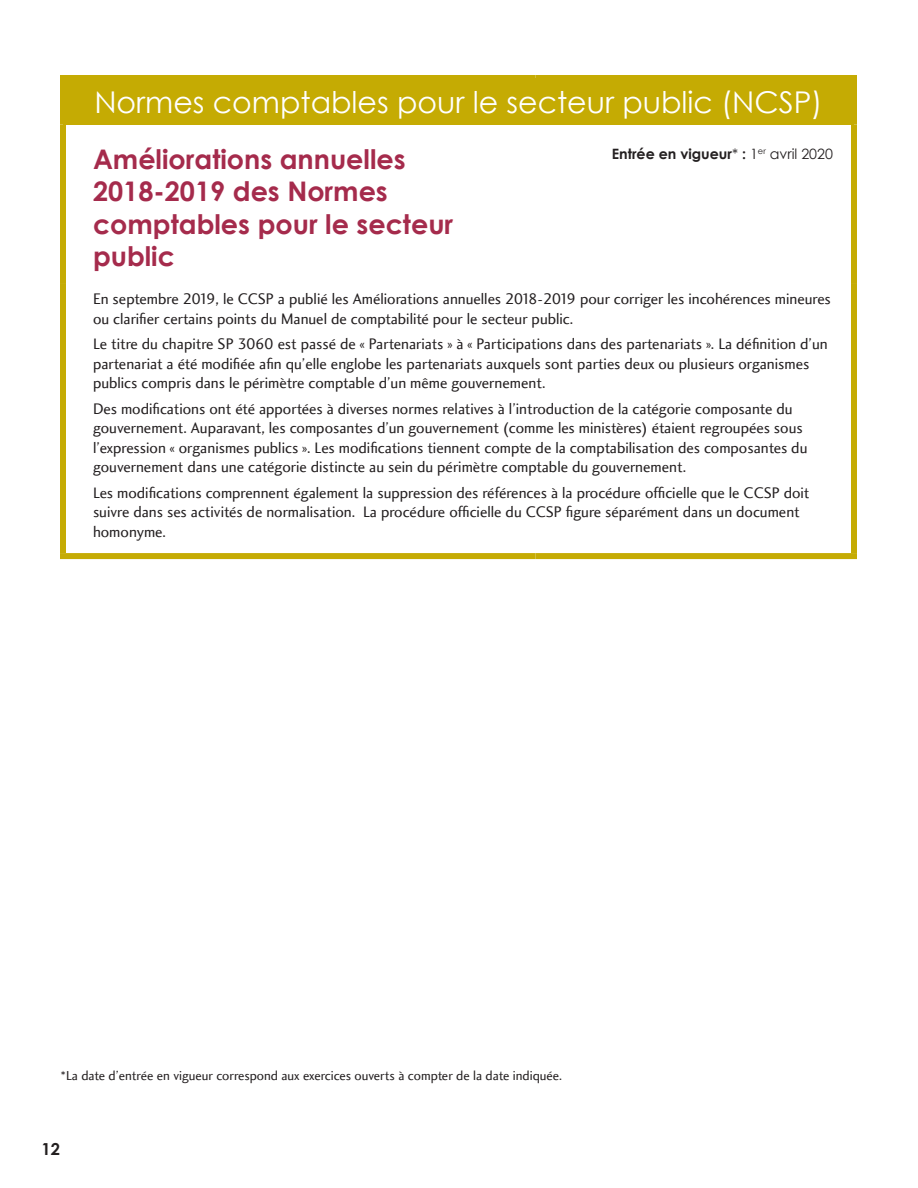
<style>
.page{position:relative;width:918px;height:1188px;background:#fff}
.page>*{position:absolute;margin:0;border:0;box-sizing:border-box;transform-origin:0 0}
.t1{font:30px "Century Gothic";color:#fff}
.t2{font:700 27px/32.4px "Century Gothic";color:#a52b4c}
.t3{font:700 16.5px "Century Gothic";color:#231f20}
.t4{font:15.75px/19.5px "Charlotte Sans Book Plain";color:#231f20}
.t5{font:700 14.25px "Century Gothic";color:#231f20}
.t6{font:13.5px "Charlotte Sans Book Plain";color:#231f20}
.s1{font-weight:400}
</style>
<div class="page">
<div style="left:63px;top:78px;width:791px;height:46px;background:#c5ab03"></div>
<div style="left:60px;top:75px;width:476px;height:6px;background:#c5ab03"></div>
<div style="left:60px;top:81px;width:6px;height:43px;background:#c5ab03"></div>
<div style="left:536px;top:75px;width:321px;height:6px;background:#c5ab03"></div>
<div style="left:851px;top:81px;width:6px;height:43px;background:#c5ab03"></div>
<div style="left:60px;top:124px;width:6px;height:160px;background:#c5ab03"></div>
<div style="left:851px;top:124px;width:6px;height:160px;background:#c5ab03"></div>
<div style="left:60px;top:284px;width:6px;height:269px;background:#c5ab03"></div>
<div style="left:851px;top:284px;width:6px;height:269px;background:#c5ab03"></div>
<div style="left:60px;top:553px;width:476px;height:6px;background:#c5ab03"></div>
<div style="left:536px;top:553px;width:321px;height:6px;background:#c5ab03"></div>
<h1 class="t1" style="left:94px;top:81px;width:730px">Normes comptables pour le secteur public (NCSP)</h1>
<h2 class="t2" style="left:93px;top:142px;width:362px">Améliorations annuelles<br>2018‑2019 des Normes comptables pour le secteur public</h2>
<p class="t5" style="left:612px;top:143px;width:223px">Entrée en vigueur<span class="s1">*</span> : <span class="s1">1</span><sup>er</sup> <span class="s1">avril 2020</span></p>
<p class="t4" style="left:93px;top:289px;width:739px">En septembre 2019, le CCSP a publié les Améliorations annuelles 2018-2019 pour corriger les incohérences mineures ou clarifier certains points du Manuel de comptabilité pour le secteur public.</p>
<p class="t4" style="left:93px;top:334px;width:736px">Le titre du chapitre SP 3060 est passé de « Partenariats » à « Participations dans des partenariats ». La définition d’un partenariat a été modifiée afin qu’elle englobe les partenariats auxquels sont parties deux ou plusieurs organismes publics compris dans le périmètre comptable d’un même gouvernement.</p>
<p class="t4" style="left:93px;top:399px;width:716px">Des modifications ont été apportées à diverses normes relatives à l’introduction de la catégorie composante du gouvernement. Auparavant, les composantes d’un gouvernement (comme les ministères) étaient regroupées sous l’expression « organismes publics ». Les modifications tiennent compte de la comptabilisation des composantes du gouvernement dans une catégorie distincte au sein du périmètre comptable du gouvernement.</p>
<p class="t4" style="left:93px;top:483px;width:718px">Les modifications comprennent également la suppression des références à la procédure officielle que le CCSP doit suivre dans ses activités de normalisation. La procédure officielle du CCSP figure séparément dans un document homonyme.</p>
<p class="t6" style="left:60px;top:1068px;width:503px">*La date d’entrée en vigueur correspond aux exercices ouverts à compter de la date indiquée.</p>
<p class="t3" style="left:42px;top:1136px;width:20px">12</p>
</div>
